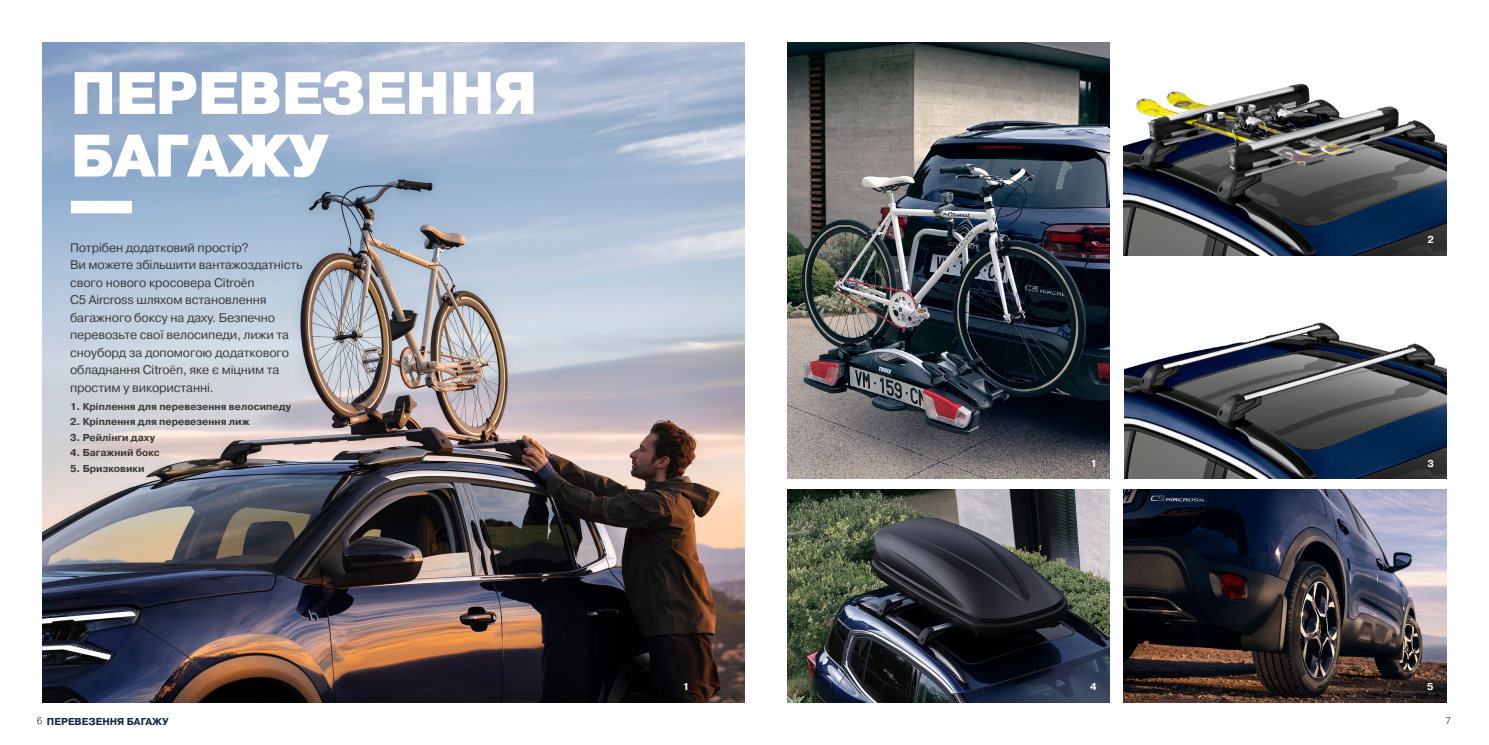
<style>
.page{position:relative;width:1489px;height:745px;background:#fff}
.page>*{position:absolute;margin:0;border:0;box-sizing:border-box;transform-origin:0 0}
.t1{font:900 56.25px/62.5px "Pragmatica";color:#fff}
.t2{font:12.5px/17.5px "Pragmatica C";letter-spacing:-.01em;color:#3a3a39}
.t3{font:700 10px "Pragmatica C";color:#3a3a39}
.t4{font:700 10px "Pragmatica C";color:#122645}
.t5{font:700 10px "Pragmatica C";color:#fff}
.t6{font:10px "Pragmatica Light C";color:#000}
.s1{font-family:"Pragmatica Light C";font-weight:400;color:#000}
</style>
<div class="page">
<img style="left:787px;top:43px;width:322px;height:435px">
<img style="left:1123px;top:83px;width:323px;height:172px">
<img style="left:1124px;top:322px;width:322px;height:156px">
<img style="left:1123px;top:489px;width:323px;height:213px">
<img style="left:787px;top:489px;width:322px;height:213px">
<img style="left:43px;top:43px;width:701px;height:659px">
<div style="left:71px;top:201px;width:61px;height:12px;background:#fff"></div>
<svg style="left:241px;top:278px;width:6px;height:9px"></svg>
<svg style="left:170px;top:365px;width:6px;height:9px"></svg>
<h1 class="t1" style="left:71px;top:61px;width:468px">ПЕРЕВЕЗЕННЯ<br>БАГАЖУ</h1>
<p class="t2" style="left:70px;top:239px;width:234px">Потрібен додатковий простір?<br>Ви можете збільшити вантажоздатність свого нового кросовера Citro n<br>C5 Aircross шляхом встановлення багажного боксу на даху. Безпечно перевозьте свої велосипеди, лижи та сноуборд за допомогою додаткового обладнання Citro n, яке є міцним та простим у використанні.</p>
<p class="t3" style="left:70px;top:400px;width:222px">1. Кріплення для перевезення велосипеду</p>
<p class="t3" style="left:70px;top:416px;width:181px">2. Кріплення для перевезення лиж</p>
<p class="t3" style="left:70px;top:431px;width:86px">3. Рейлінги даху</p>
<p class="t3" style="left:70px;top:447px;width:91px">4. Багажний бокс</p>
<p class="t3" style="left:70px;top:462px;width:76px">5. Бризковики</p>
<p class="t4" style="left:37px;top:715px;width:133px"><span class="s1">6</span> ПЕРЕВЕЗЕННЯ БАГАЖУ</p>
<p class="t5" style="left:682px;top:681px;width:8px">1</p>
<p class="t5" style="left:1090px;top:457px;width:8px">1</p>
<p class="t5" style="left:1090px;top:681px;width:8px">4</p>
<p class="t5" style="left:1427px;top:234px;width:8px">2</p>
<p class="t5" style="left:1427px;top:457px;width:8px">3</p>
<p class="t5" style="left:1426px;top:681px;width:8px">5</p>
<p class="t6" style="left:1445px;top:715px;width:7px">7</p>
</div>
